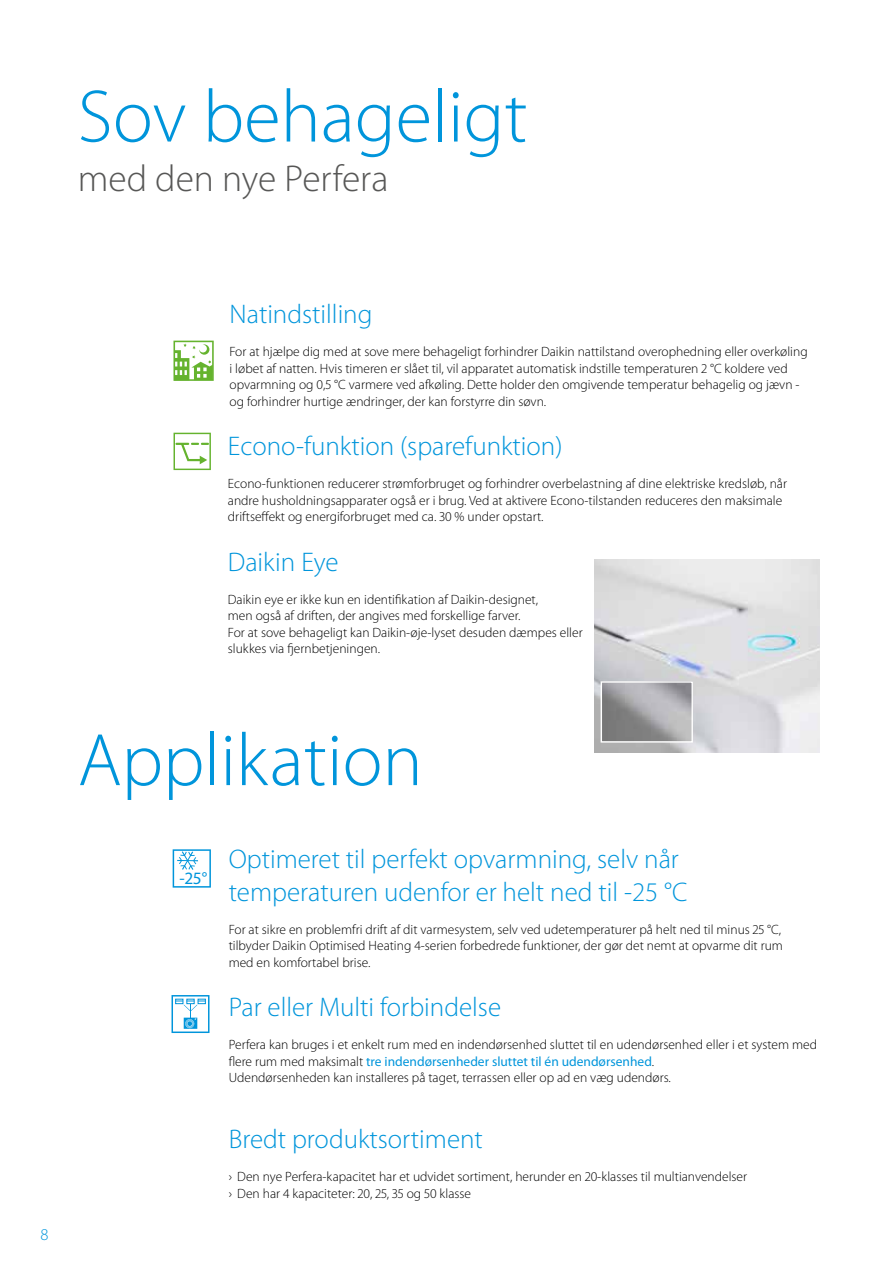
<style>
.page{position:relative;width:893px;height:1263px;background:#fff}
.page>*{position:absolute;margin:0;border:0;box-sizing:border-box;transform-origin:0 0}
.t1{font:300 75px "Myriad Pro";color:#0095db}
.t2{font:300 37.5px "Myriad Pro";color:#575756}
.t3{font:300 27px/33px "Myriad Pro";color:#0095db}
.t4{font:17.4px "Myriad Pro";color:#0095db}
.t5{font:300 16.5px "Myriad Pro";color:#0095db}
.t6{font:300 13.5px/16.5px "Myriad Pro";color:#000}
.s1{font-weight:400;color:#0095db}
</style>
<div class="page">
<svg style="left:173px;top:849px;width:38px;height:39px"></svg>
<img style="left:594px;top:559px;width:225px;height:193px">
<img style="left:603px;top:683px;width:88px;height:58px">
<div style="left:601px;top:681px;width:92px;height:62px;border:1px solid #fff"></div>
<svg style="left:173px;top:341px;width:41px;height:40px"></svg>
<svg style="left:172px;top:995px;width:37px;height:38px"></svg>
<svg style="left:174px;top:433px;width:37px;height:37px"></svg>
<h1 class="t1" style="left:78px;top:75px;width:451px">Sov behageligt</h1>
<h2 class="t2" style="left:78px;top:158px;width:312px">med den nye Perfera</h2>
<p class="t5" style="left:40px;top:1225px;width:10px">8</p>
<h3 class="t3" style="left:230px;top:298px;width:144px">Natindstilling</h3>
<p class="t6" style="left:230px;top:343px;width:580px">For at hjælpe dig med at sove mere behageligt forhindrer Daikin nattilstand overophedning eller overkøling i løbet af natten. Hvis timeren er slået til, vil apparatet automatisk indstille temperaturen 2 °C koldere ved opvarmning og 0,5 °C varmere ved afkøling. Dette holder den omgivende temperatur behagelig og jævn - og forhindrer hurtige ændringer, der kan forstyrre din søvn.</p>
<h3 class="t3" style="left:228px;top:430px;width:336px">Econo-funktion (sparefunktion)</h3>
<p class="t6" style="left:228px;top:475px;width:561px">Econo-funktionen reducerer strømforbruget og forhindrer overbelastning af dine elektriske kredsløb, når andre husholdningsapparater også er i brug. Ved at aktivere Econo-tilstanden reduceres den maksimale driftseffekt og energiforbruget med ca. 30 % under opstart.</p>
<h3 class="t3" style="left:228px;top:545px;width:112px">Daikin Eye</h3>
<p class="t6" style="left:228px;top:591px;width:356px">Daikin eye er ikke kun en identifikation af Daikin-designet,<br>men også af driften, der angives med forskellige farver.<br>For at sove behageligt kan Daikin-øje-lyset desuden dæmpes eller slukkes via fjernbetjeningen.</p>
<h1 class="t1" style="left:78px;top:719px;width:346px">Applikation</h1>
<p class="t4" style="left:179px;top:867px;width:29px">-25°</p>
<h3 class="t3" style="left:229px;top:842px;width:460px">Optimeret til perfekt opvarmning, selv når temperaturen udenfor er helt ned til -25 °C</h3>
<p class="t6" style="left:229px;top:921px;width:556px">For at sikre en problemfri drift af dit varmesystem, selv ved udetemperaturer på helt ned til minus 25 °C, tilbyder Daikin Optimised Heating 4-serien forbedrede funktioner, der gør det nemt at opvarme dit rum med en komfortabel brise.</p>
<h3 class="t3" style="left:229px;top:991px;width:274px">Par eller Multi forbindelse</h3>
<p class="t6" style="left:229px;top:1036px;width:590px">Perfera kan bruges i et enkelt rum med en indendørsenhed sluttet til en udendørsenhed eller i et system med flere rum med maksimalt <span class="s1">tre indendørsenheder sluttet til én udendørsenhed</span>.<br>Udendørsenheden kan installeres på taget, terrassen eller op ad en væg udendørs.</p>
<h3 class="t3" style="left:229px;top:1123px;width:256px">Bredt produktsortiment</h3>
<p class="t6" style="left:229px;top:1168px;width:520px">› Den nye Perfera-kapacitet har et udvidet sortiment, herunder en 20-klasses til multianvendelser › Den har 4 kapaciteter: 20, 25, 35 og 50 klasse</p>
</div>
